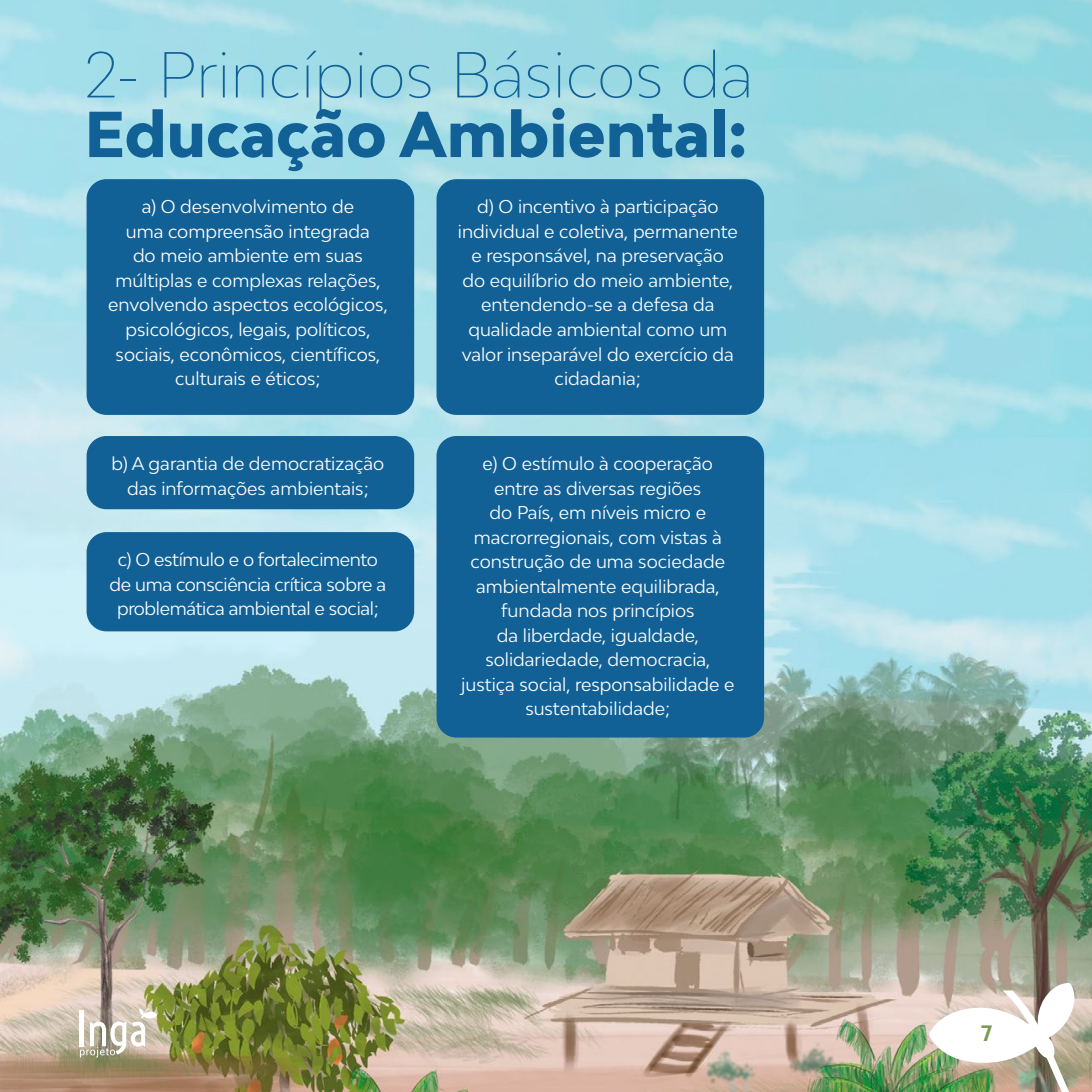
<style>
.page{position:relative;width:1092px;height:1092px;background:#fff}
.page>*{position:absolute;margin:0;border:0;box-sizing:border-box;transform-origin:0 0}
.t1{font:100 61.25px "Bw Modelica";color:#126196}
.t2{font:800 61.25px "Bw Modelica";color:#126196}
.t3{font:700 21px "Bw Modelica";color:#749b4b}
.t4{font:17.5px/24.5px "Bw Modelica";color:#fff;text-align:center}
.t5{font:17.5px/24.5px "Bw Modelica";letter-spacing:-.02em;color:#fff;text-align:center}
</style>
<div class="page">
<img style="left:0;top:0;width:1091px;height:1091px">
<div style="left:87px;top:179px;width:327px;height:236px;background:#126196;border-radius:20px"></div>
<div style="left:436px;top:179px;width:328px;height:236px;background:#126196;border-radius:20px"></div>
<div style="left:87px;top:436px;width:327px;height:73px;background:#126196;border-radius:20px"></div>
<div style="left:436px;top:436px;width:328px;height:301px;background:#126196;border-radius:20px"></div>
<div style="left:87px;top:532px;width:327px;height:99px;background:#126196;border-radius:20px"></div>
<img style="left:928px;top:982px;width:154px;height:109px">
<svg style="left:80px;top:1008px;width:84px;height:66px"></svg>
<h1 class="t1" style="left:84px;top:35px;width:670px">2- Princípios Básicos da</h1>
<h1 class="t2" style="left:84px;top:95px;width:664px">Educação Ambiental:</h1>
<p class="t4" style="left:108px;top:194px;width:281px">a) O desenvolvimento de<br>uma compreensão integrada<br>do meio ambiente em suas múltiplas e complexas relações, envolvendo aspectos ecológicos, psicológicos, legais, políticos, sociais, econômicos, científicos, culturais e éticos;</p>
<p class="t4" style="left:458px;top:194px;width:281px">d) O incentivo à participação individual e coletiva, permanente e responsável, na preservação<br>do equilíbrio do meio ambiente, entendendo-se a defesa da qualidade ambiental como um valor inseparável do exercício da cidadania;</p>
<p class="t4" style="left:112px;top:451px;width:274px">b) A garantia de democratização das informações ambientais;</p>
<p class="t4" style="left:461px;top:451px;width:274px">e) O estímulo à cooperação entre as diversas regiões<br>do País, em níveis micro e macrorregionais, com vistas à construção de uma sociedade ambientalmente equilibrada, fundada nos princípios<br>da liberdade, igualdade, solidariedade, democracia, justiça social, responsabilidade e sustentabilidade;</p>
<p class="t5" style="left:110px;top:547px;width:278px">c) O estímulo e o fortalecimento de uma consciência crítica sobre a problemática ambiental e social;</p>
<p class="t3" style="left:981px;top:1019px;width:13px">7</p>
</div>
